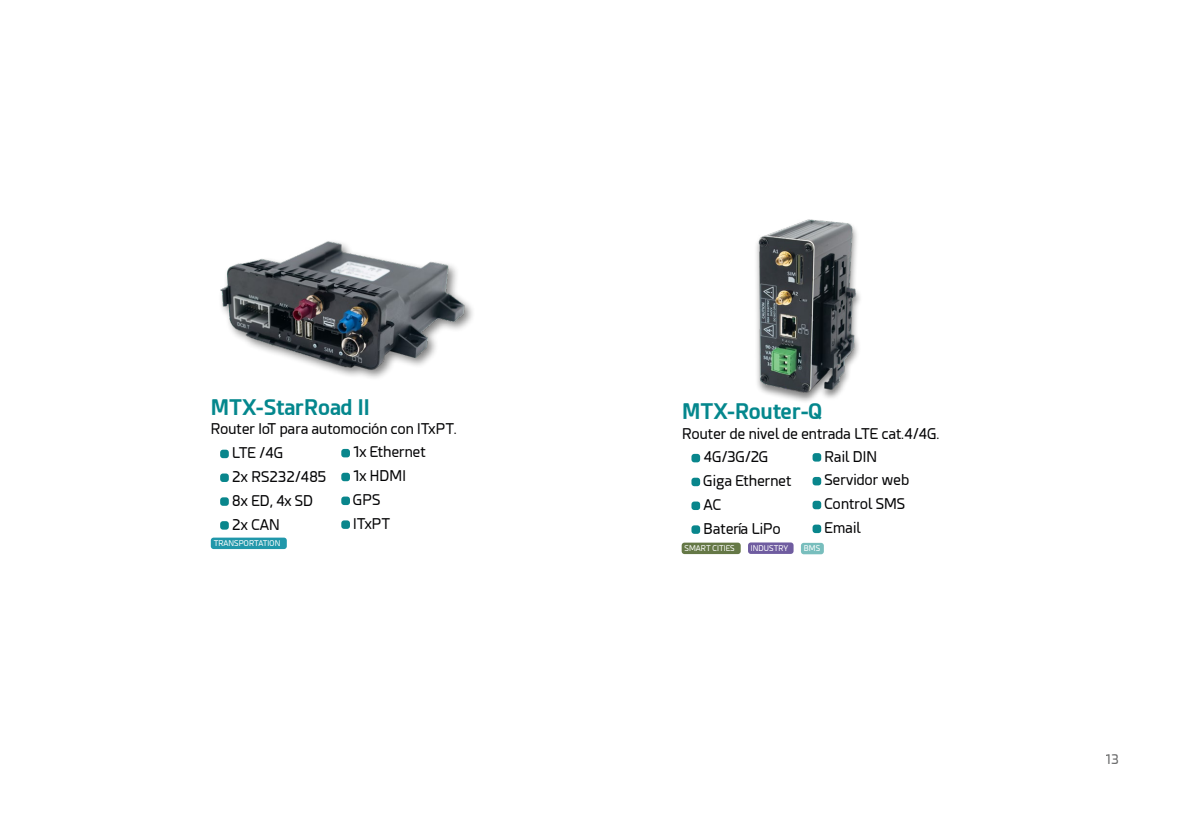
<style>
.page{position:relative;width:1191px;height:840px;background:#fff}
.page>*{position:absolute;margin:0;border:0;box-sizing:border-box;transform-origin:0 0}
.t1{font:700 21.2px "Esphimere";color:#04878d}
.t2{font:14.6px/23.8px "Esphimere";color:#020203}
.t3{font:13.2px "Esphimere";color:#020304}
.t4{font:7.8px "Esphimere";color:#fff}
</style>
<div class="page">
<div style="left:753px;top:217px;width:110px;height:186px;background:#000;opacity:.5"></div>
<img style="left:754px;top:217px;width:103px;height:177px">
<div style="left:691px;top:453px;width:9px;height:9px;background:#09868c;border-radius:3px"></div>
<div style="left:691px;top:477px;width:9px;height:9px;background:#09868c;border-radius:3px"></div>
<div style="left:691px;top:501px;width:9px;height:8px;background:#09868c;border-radius:3px"></div>
<div style="left:691px;top:525px;width:9px;height:8px;background:#09868c;border-radius:3px"></div>
<div style="left:812px;top:453px;width:9px;height:8px;background:#09868c;border-radius:3px"></div>
<div style="left:812px;top:476px;width:9px;height:9px;background:#09868c;border-radius:3px"></div>
<div style="left:812px;top:500px;width:9px;height:9px;background:#09868c;border-radius:3px"></div>
<div style="left:812px;top:524px;width:9px;height:8px;background:#09868c;border-radius:3px"></div>
<div style="left:681px;top:542px;width:59px;height:11px;background:#657846;border-radius:3px"></div>
<div style="left:748px;top:542px;width:45px;height:11px;background:#6f5ca0;border-radius:3px"></div>
<div style="left:220px;top:449px;width:9px;height:9px;background:#09868c;border-radius:3px"></div>
<div style="left:220px;top:473px;width:9px;height:8px;background:#09868c;border-radius:3px"></div>
<div style="left:220px;top:497px;width:9px;height:8px;background:#09868c;border-radius:3px"></div>
<div style="left:220px;top:521px;width:9px;height:8px;background:#09868c;border-radius:3px"></div>
<div style="left:341px;top:448px;width:9px;height:9px;background:#09868c;border-radius:3px"></div>
<div style="left:341px;top:472px;width:9px;height:9px;background:#09868c;border-radius:3px"></div>
<div style="left:341px;top:496px;width:9px;height:8px;background:#09868c;border-radius:3px"></div>
<div style="left:341px;top:520px;width:9px;height:8px;background:#09868c;border-radius:3px"></div>
<div style="left:801px;top:542px;width:23px;height:12px;background:#78bebd;border-radius:3px"></div>
<div style="left:218px;top:238px;width:257px;height:143px;background:#000;opacity:.5"></div>
<img style="left:218px;top:240px;width:250px;height:131px">
<div style="left:211px;top:537px;width:76px;height:11px;background:#2097aa;border-radius:3px"></div>
<h1 class="t1" style="left:211px;top:393px;width:161px">MTX-StarRoad II</h1>
<p class="t2" style="left:232px;top:417px;width:226px;text-indent:-21px">Router IoT para automoción con ITxPT.<br>LTE /4G<br>2x RS232/485<br>8x ED, 4x SD<br>2x CAN</p>
<p class="t2" style="left:353px;top:440px;width:74px">1x Ethernet<br>1x HDMI<br>GPS<br>ITxPT</p>
<p class="t4" style="left:214px;top:538px;width:68px">TRANSPORTATION</p>
<h1 class="t1" style="left:682px;top:397px;width:142px">MTX-Router-Q</h1>
<p class="t2" style="left:703px;top:421px;width:237px;text-indent:-21px">Router de nivel de entrada LTE cat.4/4G.<br>4G/3G/2G<br>Giga Ethernet<br>AC<br>Batería LiPo</p>
<p class="t2" style="left:824px;top:444px;width:86px">Rail DIN<br>Servidor web<br>Control SMS<br>Email</p>
<p class="t4" style="left:684px;top:543px;width:52px">SMART CITIES</p>
<p class="t4" style="left:751px;top:543px;width:39px">INDUSTRY</p>
<p class="t4" style="left:803px;top:544px;width:18px">BMS</p>
<p class="t3" style="left:1106px;top:751px;width:15px">13</p>
</div>
